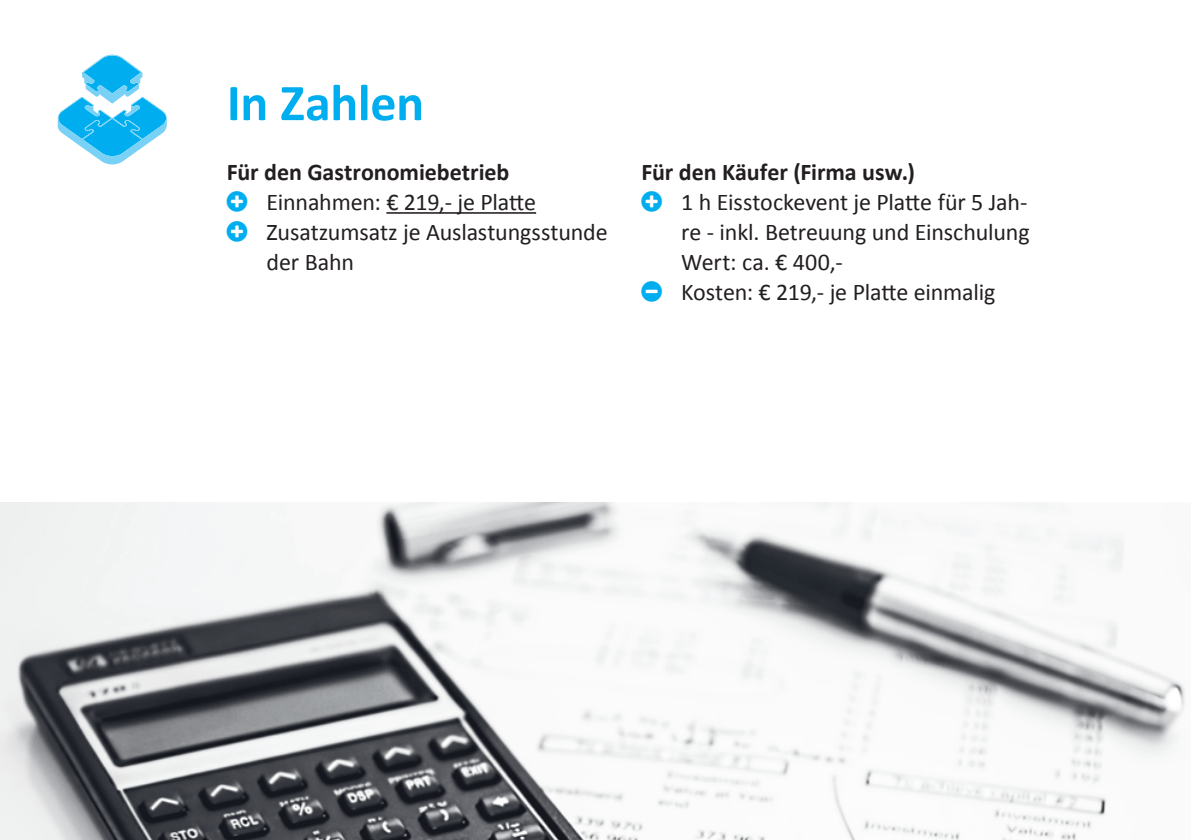
<style>
.page{position:relative;width:1191px;height:840px;background:#fff}
.page>*{position:absolute;margin:0;border:0;box-sizing:border-box;transform-origin:0 0}
.t1{font:700 52px "Calibri";letter-spacing:-.005em;color:#00aeef}
.t2{font:24px/30px "Calibri";letter-spacing:-.01em;color:#231f20}
.t3{font:700 24px "Calibri";color:#231f20}
</style>
<div class="page">
<svg style="left:58px;top:55px;width:109px;height:110px"></svg>
<hr style="left:386px;top:212px;width:150px;height:2px;background:#231f20">
<img style="left:0;top:502px;width:1185px;height:337px">
<h1 class="t1" style="left:227px;top:70px;width:199px">In Zahlen</h1>
<p class="t3" style="left:227px;top:157px;width:284px">Für den Gastronomiebetrieb</p>
<p class="t2" style="left:266px;top:186px;width:343px">Einnahmen: € 219,- je Platte<br>Zusatzumsatz je Auslastungsstunde der Bahn</p>
<p class="t3" style="left:641px;top:157px;width:275px">Für den Käufer (Firma usw.)</p>
<p class="t2" style="left:681px;top:186px;width:350px">1 h Eisstockevent je Platte für 5 Jah&shy;re - inkl. Betreuung und Einschulung<br>Wert: ca. € 400,-<br>Kosten: € 219,- je Platte einmalig</p>
</div>
